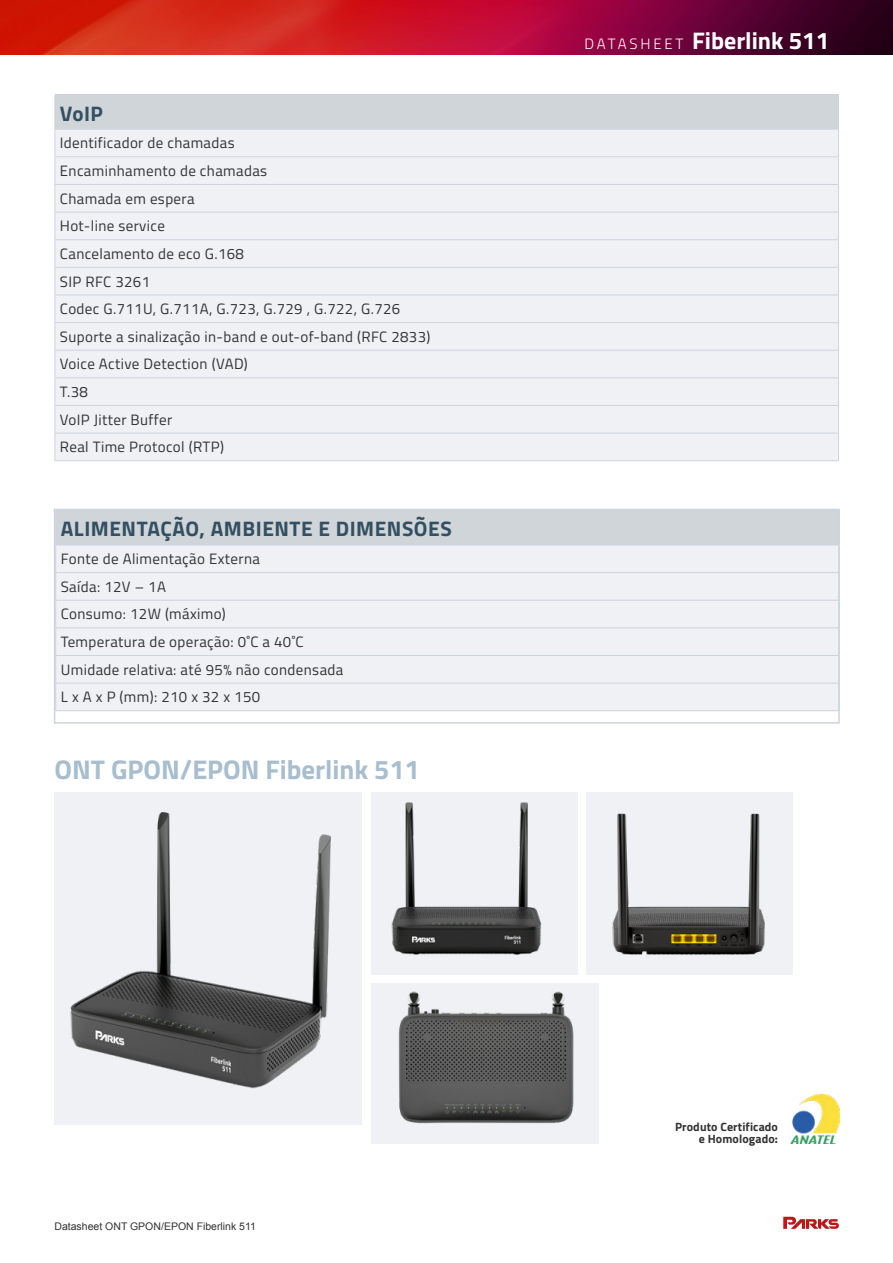
<style>
.page{position:relative;width:893px;height:1263px;background:#fff}
.page>*{position:absolute;margin:0;border:0;box-sizing:border-box;transform-origin:0 0}
.t1{font:700 27px "Titillium Web";color:#a8becf}
.t2{font:700 24px "Titillium Web";color:#fff}
.t3{font:700 21px "Titillium Web";letter-spacing:.025em;color:#334f61}
.t4{font:15px/27.6px "Titillium Web";letter-spacing:.025em;color:#333}
.t5{font:700 12px/12px "Titillium Web";letter-spacing:.01em;color:#333;text-align:right}
.t6{font:10.5px "Arial";color:#333}
.s1{font-weight:300;font-size:15px}
</style>
<div class="page">
<svg style="left:783px;top:1217px;width:56px;height:12px"></svg>
<img style="left:0;top:0;width:893px;height:54px">
<div style="left:55px;top:95px;width:783px;height:34px;background:#cfd5d9"></div>
<div style="left:55px;top:130px;width:783px;height:330px;background:#eff1f5"></div>
<hr style="left:54px;top:94px;width:785px;height:1px;background:#ced4dd">
<hr style="left:54px;top:95px;width:1px;height:34px;background:#ced4dd">
<hr style="left:838px;top:95px;width:1px;height:34px;background:#ced4dd">
<hr style="left:54px;top:129px;width:785px;height:1px;background:#ced4dd">
<hr style="left:54px;top:156px;width:785px;height:1px;background:#ced4dd">
<hr style="left:54px;top:184px;width:785px;height:1px;background:#ced4dd">
<hr style="left:54px;top:212px;width:785px;height:1px;background:#ced4dd">
<hr style="left:54px;top:239px;width:785px;height:1px;background:#ced4dd">
<hr style="left:54px;top:267px;width:785px;height:1px;background:#ced4dd">
<hr style="left:54px;top:295px;width:785px;height:1px;background:#ced4dd">
<hr style="left:54px;top:322px;width:785px;height:1px;background:#ced4dd">
<hr style="left:54px;top:350px;width:785px;height:1px;background:#ced4dd">
<hr style="left:54px;top:377px;width:785px;height:1px;background:#ced4dd">
<hr style="left:54px;top:405px;width:785px;height:1px;background:#ced4dd">
<hr style="left:54px;top:433px;width:785px;height:1px;background:#ced4dd">
<svg style="left:54px;top:130px;width:1px;height:330px"></svg>
<svg style="left:838px;top:130px;width:1px;height:330px"></svg>
<hr style="left:54px;top:460px;width:785px;height:1px;background:#ced4dd">
<div style="left:56px;top:510px;width:783px;height:35px;background:#cfd5d9"></div>
<div style="left:57px;top:546px;width:780px;height:164px;background:#eff1f5"></div>
<hr style="left:55px;top:545px;width:785px;height:1px;background:#ced4dd">
<hr style="left:55px;top:572px;width:785px;height:1px;background:#ced4dd">
<hr style="left:55px;top:600px;width:785px;height:1px;background:#ced4dd">
<hr style="left:55px;top:627px;width:785px;height:1px;background:#ced4dd">
<hr style="left:55px;top:655px;width:785px;height:1px;background:#ced4dd">
<hr style="left:55px;top:683px;width:785px;height:1px;background:#ced4dd">
<hr style="left:55px;top:710px;width:785px;height:1px;background:#ced4dd">
<div style="left:54px;top:509px;width:786px;height:215px;border:2px solid #ced4dd"></div>
<img style="left:371px;top:792px;width:207px;height:182px">
<img style="left:55px;top:792px;width:307px;height:332px">
<img style="left:586px;top:792px;width:207px;height:182px">
<img style="left:371px;top:983px;width:228px;height:160px">
<img style="left:790px;top:1094px;width:49px;height:49px">
<h3 class="t3" style="left:60px;top:97px;width:45px">VoIP</h3>
<p class="t4" style="left:60px;top:129px;width:372px">Identificador de chamadas<br>Encaminhamento de chamadas<br>Chamada em espera<br>Hot-line service<br>Cancelamento de eco G.168<br>SIP RFC 3261<br>Codec G.711U, G.711A, G.723, G.729 , G.722, G.726<br>Suporte a sinalização in-band e out-of-band (RFC 2833)<br>Voice Active Detection (VAD)<br>T.38<br>VoIP Jitter Buffer<br>Real Time Protocol (RTP)</p>
<h3 class="t3" style="left:61px;top:513px;width:392px">ALIMENTAÇÃO, AMBIENTE E DIMENSÕES</h3>
<p class="t4" style="left:61px;top:544px;width:284px">Fonte de Alimentação Externa<br>Saída: 12V – 1A<br>Consumo: 12W (máximo)<br>Temperatura de operação: 0˚C a 40˚C<br>Umidade relativa: até 95% não condensada<br>L x A x P (mm): 210 x 32 x 150</p>
<h1 class="t1" style="left:55px;top:749px;width:367px">ONT GPON/EPON Fiberlink 511</h1>
<h2 class="t2" style="left:584px;top:22px;width:246px"><span class="s1">D ATA S H E E T</span> Fiberlink 511</h2>
<p class="t6" style="left:54px;top:1220px;width:203px">Datasheet ONT GPON/EPON Fiberlink 511</p>
<p class="t5" style="left:675px;top:1120px;width:104px">Produto Certificado e Homologado:</p>
</div>
